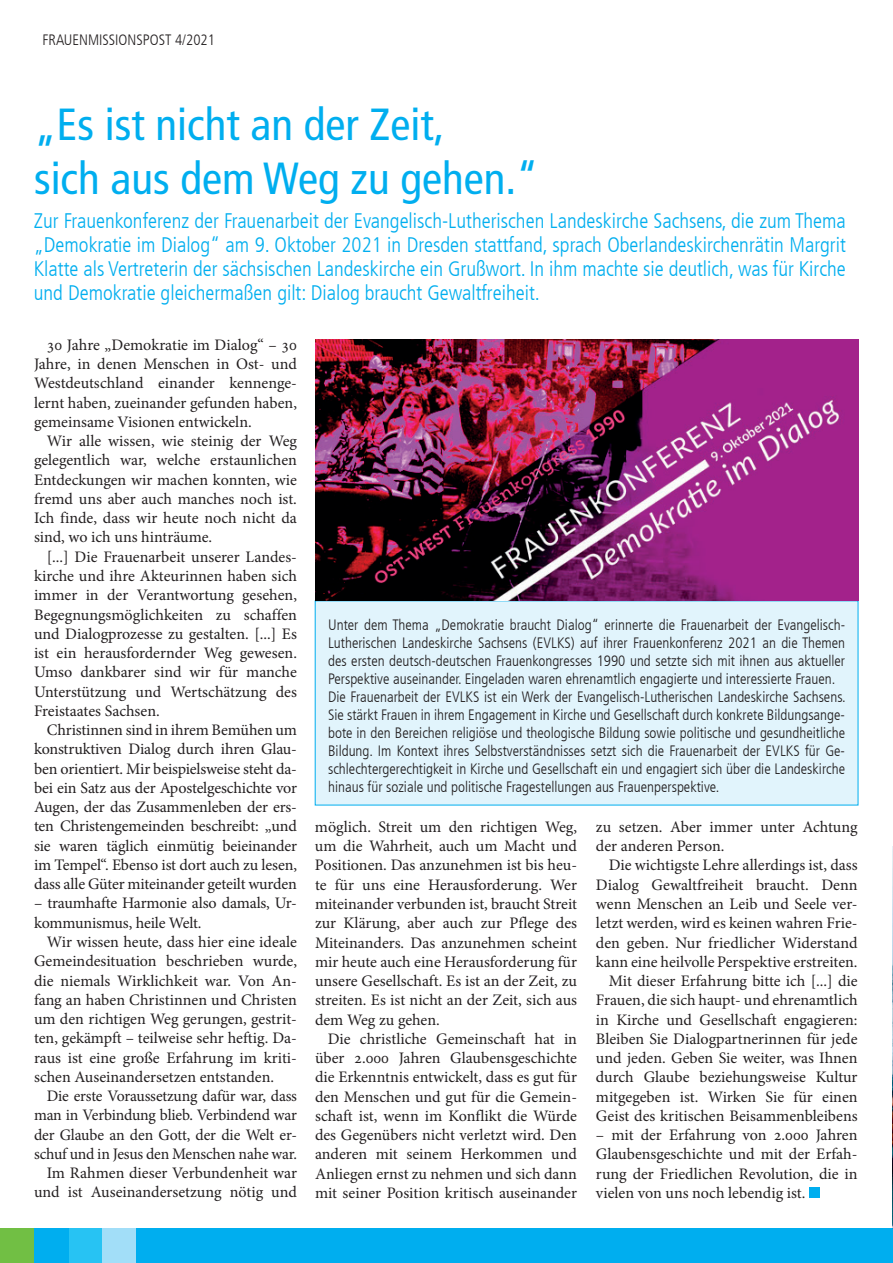
<style>
.page{position:relative;width:893px;height:1263px;background:#fff}
.page>*{position:absolute;margin:0;border:0;box-sizing:border-box;transform-origin:0 0}
.t1{font:condensed 45px/54px "Frutiger LT";color:#00aeef}
.t2{font:300 condensed 21px/24px "Frutiger LT";color:#00aeef;text-align:justify}
.t3{font:16.05px/19.2px "Minion Pro";letter-spacing:-.005em;color:#231f20;text-align:justify}
.t4{font:300 condensed 15px/18px "Frutiger LT";color:#231f20}
</style>
<div class="page">
<div style="left:0;top:1229px;width:34px;height:34px;background:#71bf44"></div>
<div style="left:68px;top:1229px;width:34px;height:34px;background:#27c3f3"></div>
<div style="left:102px;top:1229px;width:34px;height:34px;background:#a2def8"></div>
<div style="left:34px;top:1229px;width:34px;height:34px;background:#00aeef"></div>
<div style="left:136px;top:1229px;width:757px;height:34px;background:#00aeef"></div>
<img style="left:892px;top:846px;width:1px;height:383px">
<div style="left:809px;top:1187px;width:11px;height:11px;background:#00aeef"></div>
<div style="left:315px;top:601px;width:543px;height:204px;background:#e1f4fc"></div>
<img style="left:316px;top:340px;width:543px;height:261px">
<p class="t4" style="left:43px;top:31px;width:174px">FRAUENMISSIONSPOST 4/2021</p>
<h1 class="t1" style="left:34px;top:98px;width:506px">„Es ist nicht an der Zeit,<br>sich aus dem Weg zu gehen.“</h1>
<p class="t2" style="left:34px;top:209px;width:813px">Zur Frauenkonferenz der Frauenarbeit der Evangelisch-Lutherischen Landeskirche Sachsens, die zum Thema „Demokratie im Dialog“ am 9. Oktober 2021 in Dresden stattfand, sprach Oberlandeskirchenrätin Margrit Klatte als Vertreterin der sächsischen Landeskirche ein Grußwort. In ihm machte sie deutlich, was für Kirche und Demokratie gleichermaßen gilt: Dialog braucht Gewaltfreiheit.</p>
<p class="t3" style="left:34px;top:335px;width:264px;text-indent:13px">30 Jahre „Demokratie im Dialog“ – 30<br>Jahre, in denen Menschen in Ost- und Westdeutschland einander kennenge&shy;lernt haben, zueinander gefunden haben, gemeinsame Visionen entwickeln.</p>
<p class="t3" style="left:34px;top:431px;width:264px;text-indent:13px">Wir alle wissen, wie steinig der Weg gelegentlich war, welche erstaunlichen Entdeckungen wir machen konnten, wie fremd uns aber auch manches noch ist.<br>Ich finde, dass wir heute noch nicht da sind, wo ich uns hinträume.</p>
<p class="t3" style="left:34px;top:547px;width:264px;text-indent:13px">[...] Die Frauenarbeit unserer Landes&shy;kirche und ihre Akteurinnen haben sich immer in der Verantwortung gesehen, Begegnungsmöglichkeiten zu schaffen und Dialogprozesse zu gestalten. [...] Es ist ein herausfordernder Weg gewesen.<br>Umso dankbarer sind wir für manche Unterstützung und Wertschätzung des Freistaates Sachsen.</p>
<p class="t3" style="left:34px;top:720px;width:264px;text-indent:13px">Christinnen sind in ihrem Bemühen um konstruktiven Dialog durch ihren Glau&shy;ben orientiert. Mir beispielsweise steht da&shy;bei ein Satz aus der Apostelgeschichte vor Augen, der das Zusammenleben der ers&shy;ten Christengemeinden beschreibt: „und sie waren täglich einmütig beieinander im Tempel“. Ebenso ist dort auch zu lesen, dass alle Güter miteinander geteilt wurden</p>
<p class="t3" style="left:34px;top:894px;width:264px">– traumhafte Harmonie also damals, Ur&shy;kommunismus, heile Welt.</p>
<p class="t3" style="left:34px;top:932px;width:264px;text-indent:13px">Wir wissen heute, dass hier eine ideale Gemeindesituation beschrieben wurde, die niemals Wirklichkeit war. Von An&shy;fang an haben Christinnen und Christen um den richtigen Weg gerungen, gestrit&shy;ten, gekämpft – teilweise sehr heftig. Da&shy;raus ist eine große Erfahrung im kriti&shy;schen Auseinandersetzen entstanden.</p>
<p class="t3" style="left:34px;top:1086px;width:264px;text-align:right">Die erste Voraussetzung dafür war, dass man in Verbindung blieb. Verbindend war der Glaube an den Gott, der die Welt er&shy;schuf und in Jesus den Menschen nahe war.<br>Im Rahmen dieser Verbundenheit war und ist Auseinandersetzung nötig und</p>
<p class="t4" style="left:328px;top:615px;width:519px">Unter dem Thema „Demokratie braucht Dialog“ erinnerte die Frauenarbeit der Evangelisch-Lutherischen Landeskirche Sachsens (EVLKS) auf ihrer Frauenkonferenz 2021 an die Themen des ersten deutsch-deutschen Frauenkongresses 1990 und setzte sich mit ihnen aus aktueller Perspektive auseinander. Eingeladen waren ehrenamtlich engagierte und interessierte Frauen.<br>Die Frauenarbeit der EVLKS ist ein Werk der Evangelisch-Lutherischen Landeskirche Sachsens.<br>Sie stärkt Frauen in ihrem Engagement in Kirche und Gesellschaft durch konkrete Bildungsange&shy;bote in den Bereichen religiöse und theologische Bildung sowie politische und gesundheitliche Bildung. Im Kontext ihres Selbstverständnisses setzt sich die Frauenarbeit der EVLKS für Ge&shy;schlechtergerechtigkeit in Kirche und Gesellschaft ein und engagiert sich über die Landeskirche hinaus für soziale und politische Fragestellungen aus Frauenperspektive.</p>
<p class="t3" style="left:315px;top:817px;width:264px">möglich. Streit um den richtigen Weg, um die Wahrheit, auch um Macht und Positionen. Das anzunehmen ist bis heu&shy;te für uns eine Herausforderung. Wer miteinander verbunden ist, braucht Streit zur Klärung, aber auch zur Pflege des Miteinanders. Das anzunehmen scheint mir heute auch eine Herausforderung für unsere Gesellschaft. Es ist an der Zeit, zu streiten. Es ist nicht an der Zeit, sich aus dem Weg zu gehen.</p>
<p class="t3" style="left:315px;top:1029px;width:264px;text-indent:13px">Die christliche Gemeinschaft hat in über 2.000 Jahren Glaubensgeschichte die Erkenntnis entwickelt, dass es gut für den Menschen und gut für die Gemein&shy;schaft ist, wenn im Konflikt die Würde des Gegenübers nicht verletzt wird. Den anderen mit seinem Herkommen und Anliegen ernst zu nehmen und sich dann mit seiner Position kritisch auseinander</p>
<p class="t3" style="left:596px;top:817px;width:263px">zu setzen. Aber immer unter Achtung der anderen Person.</p>
<p class="t3" style="left:596px;top:856px;width:263px;text-align:right">Die wichtigste Lehre allerdings ist, dass Dialog Gewaltfreiheit braucht. Denn wenn Menschen an Leib und Seele ver&shy;letzt werden, wird es keinen wahren Frie&shy;den geben. Nur friedlicher Widerstand kann eine heilvolle Perspektive erstreiten.<br>Mit dieser Erfahrung bitte ich [...] die Frauen, die sich haupt- und ehrenamtlich in Kirche und Gesellschaft engagieren:<br>Bleiben Sie Dialogpartnerinnen für jede und jeden. Geben Sie weiter, was Ihnen durch Glaube beziehungsweise Kultur mitgegeben ist. Wirken Sie für einen Geist des kritischen Beisammenbleibens</p>
<p class="t3" style="left:596px;top:1125px;width:263px">– mit der Erfahrung von 2.000 Jahren Glaubensgeschichte und mit der Erfah&shy;rung der Friedlichen Revolution, die in vielen von uns noch lebendig ist.</p>
</div>
